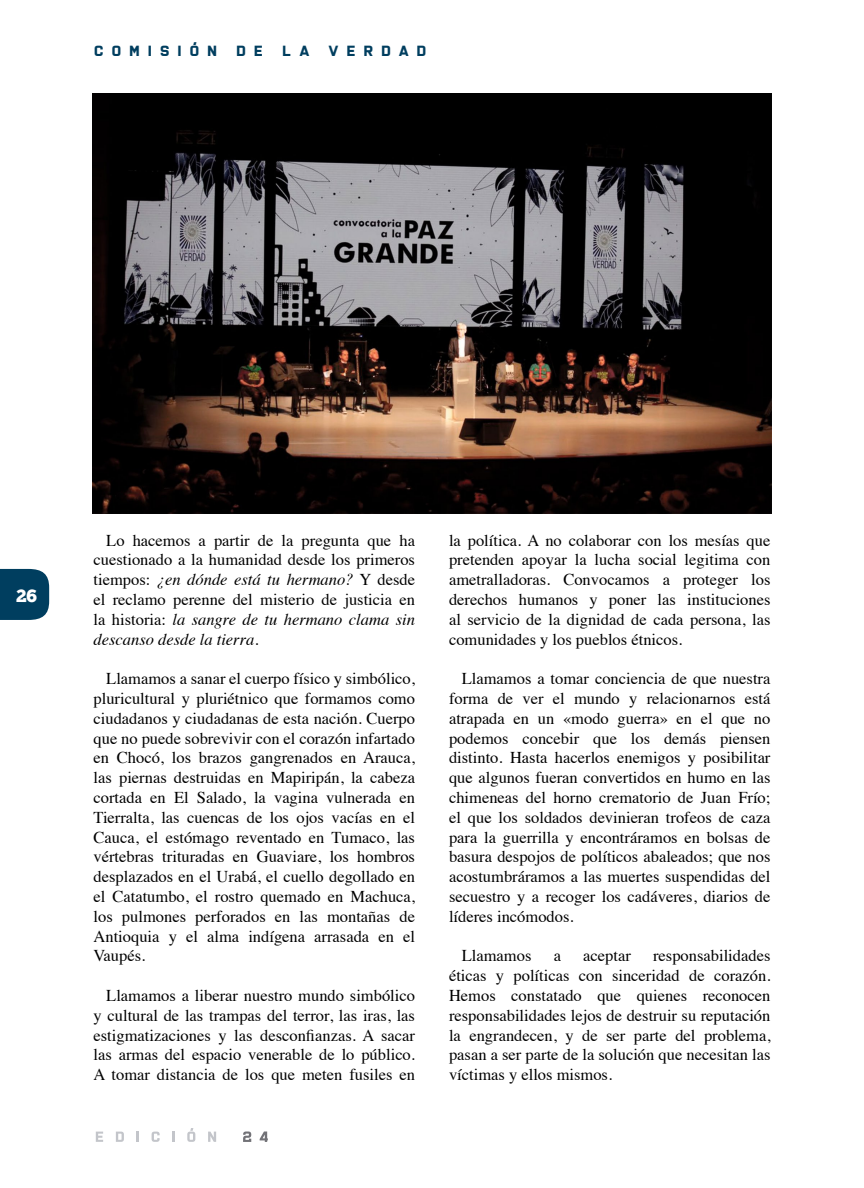
<style>
.page{position:relative;width:864px;height:1188px;background:#fff}
.page>*{position:absolute;margin:0;border:0;box-sizing:border-box;transform-origin:0 0}
.t1{font:18px "Chunk Five Ex";color:#fff}
.t2{font:16.5px/19.8px "Times";color:#000;text-align:justify}
.t3{font:15px "X Heighting";letter-spacing:.6em;color:#003e5f}
.s1{font-style:italic}
</style>
<div class="page">
<svg style="left:0;top:569px;width:49px;height:51px;background:#0b4666"></svg>
<svg style="left:96px;top:1132px;width:7px;height:10px"></svg>
<svg style="left:116px;top:1132px;width:8px;height:10px"></svg>
<svg style="left:137px;top:1132px;width:2px;height:10px"></svg>
<svg style="left:152px;top:1132px;width:8px;height:10px"></svg>
<svg style="left:172px;top:1132px;width:3px;height:10px"></svg>
<svg style="left:187px;top:1128px;width:8px;height:14px"></svg>
<svg style="left:208px;top:1132px;width:8px;height:10px"></svg>
<svg style="left:243px;top:1132px;width:8px;height:10px"></svg>
<svg style="left:260px;top:1132px;width:8px;height:10px"></svg>
<img style="left:92px;top:94px;width:680px;height:420px">
<p class="t3" style="left:95px;top:42px;width:124px">COMISIÓN</p>
<p class="t3" style="left:237px;top:42px;width:27px">D E</p>
<p class="t3" style="left:283px;top:42px;width:28px">L A</p>
<p class="t3" style="left:329px;top:42px;width:98px">VERDAD</p>
<p class="t1" style="left:16px;top:582px;width:23px">26</p>
<p class="t2" style="left:94px;top:529px;width:323px;text-indent:13px">Lo hacemos a partir de la pregunta que ha cuestionado a la humanidad desde los primeros tiempos: <span class="s1">¿en dónde está tu hermano?</span> Y desde el reclamo perenne del misterio de justicia en la historia: <span class="s1">la sangre de tu hermano clama sin descanso desde la tierra</span>.</p>
<p class="t2" style="left:94px;top:667px;width:323px;text-indent:13px">Llamamos a sanar el cuerpo físico y simbólico, pluricultural y pluriétnico que formamos como ciudadanos y ciudadanas de esta nación. Cuerpo que no puede sobrevivir con el corazón infartado en Chocó, los brazos gangrenados en Arauca, las piernas destruidas en Mapiripán, la cabeza cortada en El Salado, la vagina vulnerada en Tierralta, las cuencas de los ojos vacías en el Cauca, el estómago reventado en Tumaco, las vértebras trituradas en Guaviare, los hombros desplazados en el Urabá, el cuello degollado en el Catatumbo, el rostro quemado en Machuca, los pulmones perforados en las montañas de Antioquia y el alma indígena arrasada en el Vaupés.</p>
<p class="t2" style="left:94px;top:984px;width:323px;text-indent:13px">Llamamos a liberar nuestro mundo simbólico y cultural de las trampas del terror, las iras, las estigmatizaciones y las desconfianzas. A sacar las armas del espacio venerable de lo público.<br>A tomar distancia de los que meten fusiles en</p>
<p class="t2" style="left:449px;top:529px;width:323px">la política. A no colaborar con los mesías que pretenden apoyar la lucha social legitima con ametralladoras. Convocamos a proteger los derechos humanos y poner las instituciones al servicio de la dignidad de cada persona, las comunidades y los pueblos étnicos.</p>
<p class="t2" style="left:449px;top:667px;width:323px;text-indent:13px">Llamamos a tomar conciencia de que nuestra forma de ver el mundo y relacionarnos está atrapada en un «modo guerra» en el que no podemos concebir que los demás piensen distinto. Hasta hacerlos enemigos y posibilitar que algunos fueran convertidos en humo en las chimeneas del horno crematorio de Juan Frío; el que los soldados devinieran trofeos de caza para la guerrilla y encontráramos en bolsas de basura despojos de políticos abaleados; que nos acostumbráramos a las muertes suspendidas del secuestro y a recoger los cadáveres, diarios de líderes incómodos.</p>
<p class="t2" style="left:462px;top:945px;width:71px">Llamamos</p>
<p class="t2" style="left:554px;top:945px;width:9px">a</p>
<p class="t2" style="left:583px;top:945px;width:49px">aceptar</p>
<p class="t2" style="left:449px;top:945px;width:323px;text-indent:204px">responsabilidades éticas y políticas con sinceridad de corazón.<br>Hemos constatado que quienes reconocen responsabilidades lejos de destruir su reputación la engrandecen, y de ser parte del problema, pasan a ser parte de la solución que necesitan las víctimas y ellos mismos.</p>
</div>
